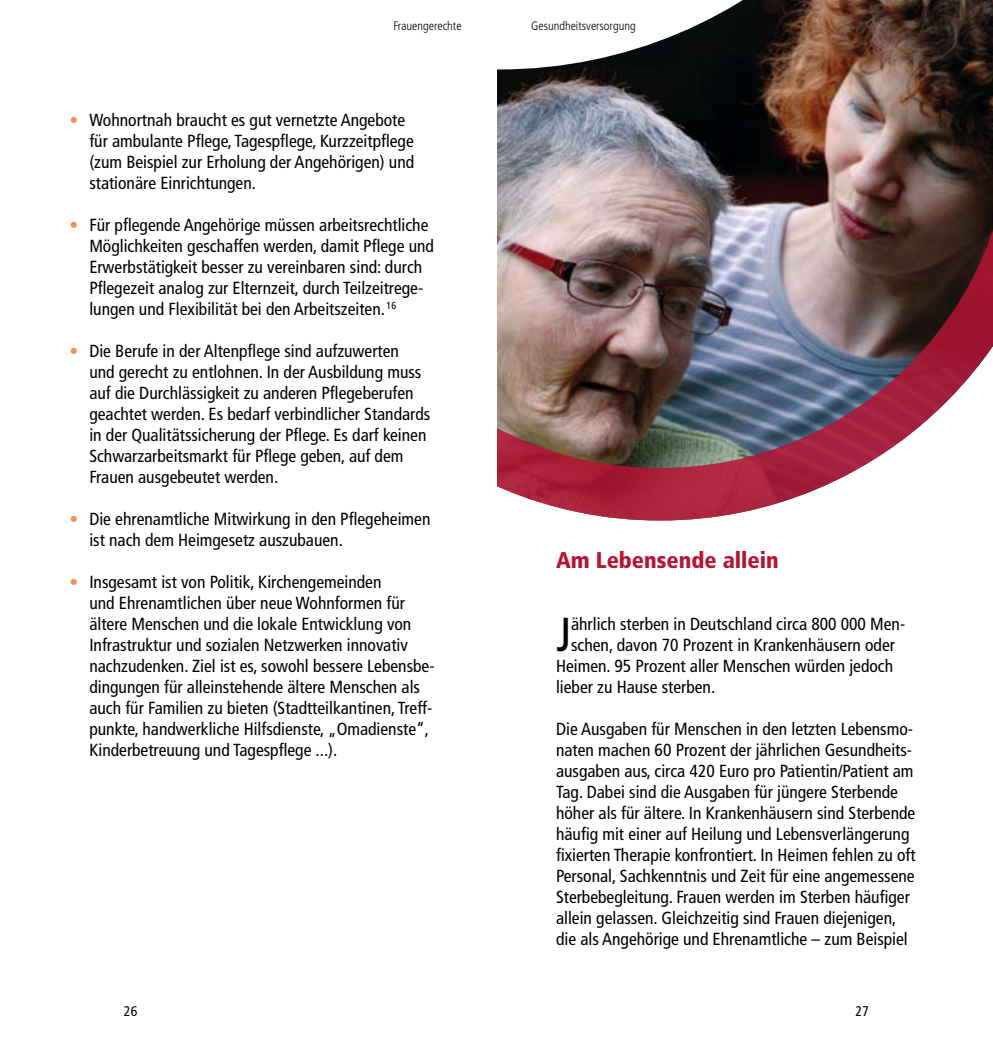
<style>
.page{position:relative;width:993px;height:1042px;background:#fff}
.page>*{position:absolute;margin:0;border:0;box-sizing:border-box;transform-origin:0 0}
.t1{font:condensed 47.6px "Frutiger";color:#000}
.t2{font:900 condensed 22.75px "Frutiger";color:#b51434}
.t3{font:condensed 17.5px/21px "Frutiger";color:#000}
.t4{font:condensed 14px "Frutiger";color:#000}
.t5{font:300 condensed 12.25px "Frutiger";color:#000}
.s1{color:#f18f52}
</style>
<div class="page">
<img style="left:497px;top:0;width:495px;height:520px">
<svg style="left:497px;top:0;width:464px;height:69px"></svg>
<p class="t5" style="left:393px;top:19px;width:70px">Frauengerechte</p>
<p class="t5" style="left:531px;top:19px;width:106px">Gesundheitsversorgung</p>
<p class="t3" style="left:89px;top:110px;width:326px;text-indent:-20px"><span class="s1">•</span> Wohnortnah braucht es gut vernetzte Angebote für ambulante Pflege, Tagespflege, Kurzzeitpflege (zum Beispiel zur Erholung der Angehörigen) und stationäre Einrichtungen.</p>
<p class="t3" style="left:89px;top:215px;width:346px;text-indent:-20px"><span class="s1">•</span> Für pflegende Angehörige müssen arbeitsrechtliche Möglichkeiten geschaffen werden, damit Pflege und Erwerbstätigkeit besser zu vereinbaren sind: durch Pflegezeit analog zur Elternzeit, durch Teilzeitrege&shy;lungen und Flexibilität bei den Arbeitszeiten. <sup>16</sup></p>
<p class="t3" style="left:89px;top:341px;width:342px;text-indent:-20px"><span class="s1">•</span> Die Berufe in der Altenpflege sind aufzuwerten<br>und gerecht zu entlohnen. In der Ausbildung muss auf die Durchlässigkeit zu anderen Pflegeberufen geachtet werden. Es bedarf verbindlicher Standards in der Qualitätssicherung der Pflege. Es darf keinen Schwarzarbeitsmarkt für Pflege geben, auf dem Frauen ausgebeutet werden.</p>
<p class="t3" style="left:89px;top:509px;width:342px;text-indent:-20px"><span class="s1">•</span> Die ehrenamtliche Mitwirkung in den Pflegeheimen ist nach dem Heimgesetz auszubauen.</p>
<p class="t3" style="left:89px;top:572px;width:346px;text-indent:-20px"><span class="s1">•</span> Insgesamt ist von Politik, Kirchengemeinden<br>und Ehrenamtlichen über neue Wohnformen für ältere Menschen und die lokale Entwicklung von Infrastruktur und sozialen Netzwerken innovativ nachzudenken. Ziel ist es, sowohl bessere Lebensbe&shy;dingungen für alleinstehende ältere Menschen als auch für Familien zu bieten (Stadtteilkantinen, Treff&shy;punkte, handwerkliche Hilfsdienste, „Omadienste“, Kinderbetreuung und Tagespflege ...).</p>
<h2 class="t2" style="left:556px;top:546px;width:224px">Am Lebensende allein</h2>
<h1 class="t1" style="left:556px;top:607px;width:16px">J</h1>
<p class="t3" style="left:571px;top:614px;width:335px">ährlich sterben in Deutschland circa 800 000 Men-</p>
<p class="t3" style="left:571px;top:635px;width:325px">schen, davon 70 Prozent in Krankenhäusern oder</p>
<p class="t3" style="left:556px;top:656px;width:338px">Heimen. 95 Prozent aller Menschen würden jedoch</p>
<p class="t3" style="left:556px;top:677px;width:161px">lieber zu Hause sterben.</p>
<p class="t3" style="left:556px;top:719px;width:361px">Die Ausgaben für Menschen in den letzten Lebensmo&shy;naten machen 60 Prozent der jährlichen Gesundheits&shy;ausgaben aus, circa 420 Euro pro Patientin/Patient am Tag. Dabei sind die Ausgaben für jüngere Sterbende höher als für ältere. In Krankenhäusern sind Sterbende häufig mit einer auf Heilung und Lebensverlängerung fixierten Therapie konfrontiert. In Heimen fehlen zu oft Personal, Sachkenntnis und Zeit für eine angemessene Sterbebegleitung. Frauen werden im Sterben häufiger allein gelassen. Gleichzeitig sind Frauen diejenigen, die als Angehörige und Ehrenamtliche – zum Beispiel</p>
<p class="t4" style="left:124px;top:1003px;width:15px">26</p>
<p class="t4" style="left:855px;top:1003px;width:15px">27</p>
</div>
